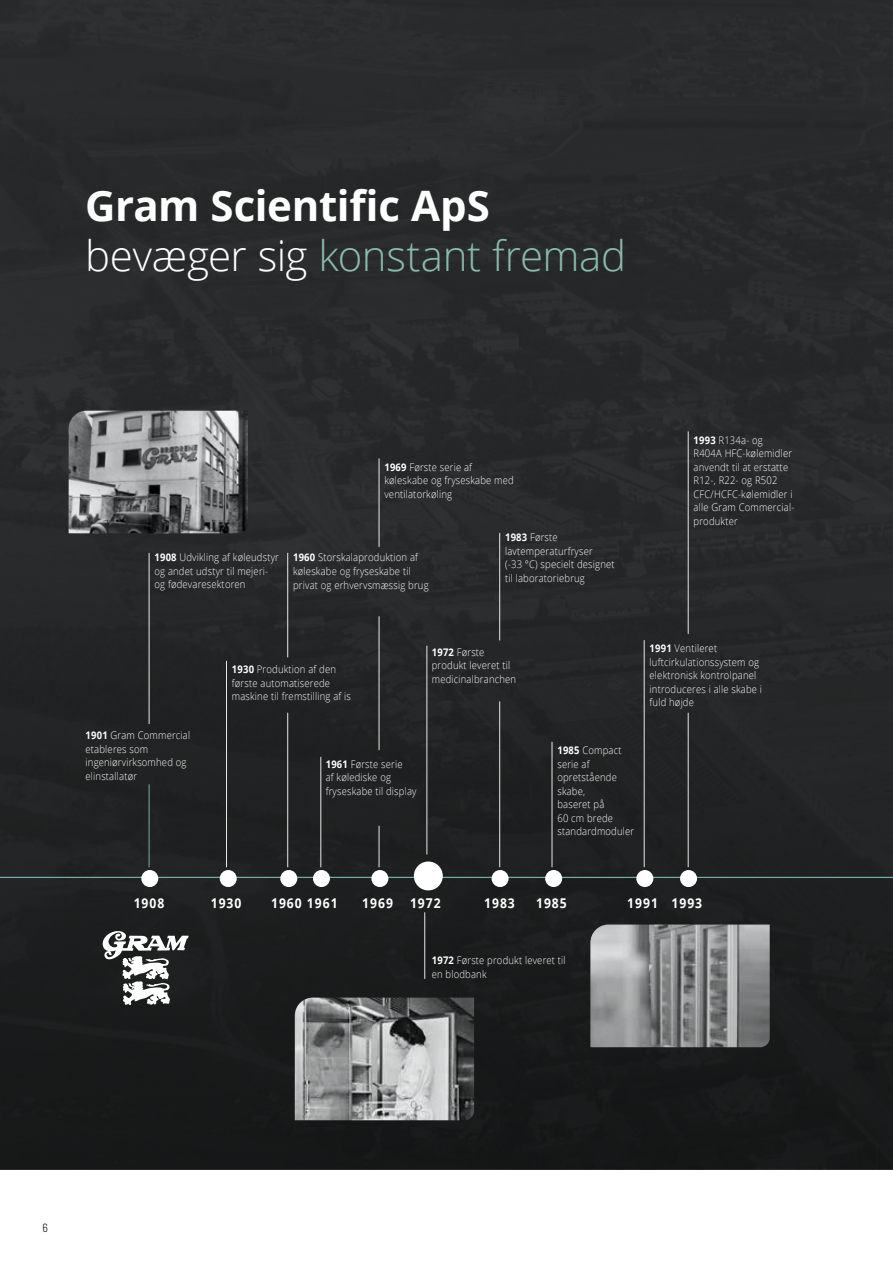
<style>
.page{position:relative;width:893px;height:1263px;background:#fff}
.page>*{position:absolute;margin:0;border:0;box-sizing:border-box;transform-origin:0 0}
.t1{font:700 42px/49.5px "Open Sans";letter-spacing:-.01em;color:#fff}
.t2{font:700 13.5px "Open Sans";letter-spacing:.08em;color:#fff;scale:.9 1}
.t3{font:300 semi-condensed 12px "Barlow";color:#000}
.t4{font:300 10.5px/13.5px "Open Sans";letter-spacing:.02em;color:#fff;scale:.9 1}
.s1{font-weight:300}
.s2{font-weight:300;color:#88bbad}
.s3{font-weight:700}
</style>
<div class="page">
<div style="left:0;top:0;width:893px;height:525px;background:#292a2b"></div>
<div style="left:0;top:525px;width:893px;height:644px;background:#202122"></div>
<svg style="left:0;top:837px;width:893px;height:41px"></svg>
<div style="left:141px;top:870px;width:17px;height:17px;background:#fff;border-radius:50%"></div>
<div style="left:220px;top:870px;width:17px;height:17px;background:#fff;border-radius:50%"></div>
<div style="left:371px;top:870px;width:17px;height:17px;background:#fff;border-radius:50%"></div>
<div style="left:313px;top:870px;width:17px;height:17px;background:#fff;border-radius:50%"></div>
<div style="left:414px;top:861px;width:29px;height:29px;background:#fff;border-radius:50%"></div>
<div style="left:545px;top:870px;width:17px;height:17px;background:#fff;border-radius:50%"></div>
<div style="left:636px;top:870px;width:17px;height:17px;background:#fff;border-radius:50%"></div>
<div style="left:680px;top:870px;width:17px;height:17px;background:#fff;border-radius:50%"></div>
<div style="left:280px;top:870px;width:17px;height:17px;background:#fff;border-radius:50%"></div>
<div style="left:492px;top:870px;width:17px;height:17px;background:#fff;border-radius:50%"></div>
<hr style="left:149px;top:553px;width:1px;height:171px;background:#fff">
<hr style="left:149px;top:784px;width:1px;height:83px;background:#88bbad">
<hr style="left:226px;top:661px;width:1px;height:206px;background:#fff">
<hr style="left:644px;top:640px;width:1px;height:227px;background:#fff">
<hr style="left:552px;top:742px;width:1px;height:125px;background:#fff">
<hr style="left:379px;top:458px;width:1px;height:89px;background:#fff">
<hr style="left:379px;top:616px;width:1px;height:134px;background:#fff">
<hr style="left:688px;top:431px;width:1px;height:203px;background:#fff">
<hr style="left:688px;top:713px;width:1px;height:154px;background:#fff">
<hr style="left:499px;top:701px;width:1px;height:166px;background:#fff">
<hr style="left:499px;top:533px;width:1px;height:107px;background:#fff">
<hr style="left:287px;top:553px;width:1px;height:104px;background:#fff">
<hr style="left:287px;top:713px;width:1px;height:154px;background:#fff">
<hr style="left:320px;top:757px;width:1px;height:110px;background:#fff">
<hr style="left:426px;top:646px;width:1px;height:208px;background:#fff">
<hr style="left:424px;top:912px;width:1px;height:67px;background:#fff">
<hr style="left:379px;top:826px;width:1px;height:41px;background:#fff">
<img style="left:69px;top:411px;width:179px;height:122px">
<img style="left:295px;top:997px;width:179px;height:123px">
<img style="left:590px;top:924px;width:180px;height:123px">
<svg style="left:103px;top:931px;width:86px;height:74px"></svg>
<h1 class="t1" style="left:85px;top:180px;width:542px">Gram Scientific ApS <span class="s1">bevæger sig</span> <span class="s2">konstant fremad</span></h1>
<p class="t4" style="left:155px;top:551px;width:140px"><span class="s3">1908</span> Udvikling af køleudstyr og andet udstyr til mejeri&shy;og fødevaresektoren</p>
<p class="t4" style="left:384px;top:460px;width:145px"><span class="s3">1969</span> Første serie af køleskabe og fryseskabe med ventilatorkøling</p>
<p class="t4" style="left:293px;top:551px;width:152px"><span class="s3">1960</span> Storskalaproduktion af køleskabe og fryseskabe til privat og erhvervsmæssig brug</p>
<p class="t4" style="left:505px;top:531px;width:123px"><span class="s3">1983</span> Første lavtemperaturfryser<br>(-33 °C) specielt designet til laboratoriebrug</p>
<p class="t4" style="left:694px;top:433px;width:113px"><span class="s3">1993</span> R134a- og<br>R404A HFC-kølemidler anvendt til at erstatte<br>R12-, R22- og R502<br>CFC/HCFC-kølemidler i alle Gram Commercial&shy;produkter</p>
<p class="t4" style="left:86px;top:728px;width:118px"><span class="s3">1901</span> Gram Commercial etableres som ingeniørvirksomhed og elinstallatør</p>
<p class="t4" style="left:232px;top:662px;width:134px"><span class="s3">1930</span> Produktion af den første automatiserede maskine til fremstilling af is</p>
<p class="t4" style="left:432px;top:645px;width:95px"><span class="s3">1972</span> Første produkt leveret til medicinalbranchen</p>
<p class="t4" style="left:326px;top:757px;width:102px"><span class="s3">1961</span> Første serie<br>af kølediske og fryseskabe til display</p>
<p class="t4" style="left:557px;top:743px;width:87px"><span class="s3">1985</span> Compact serie af opretstående skabe,<br>baseret på<br>60 cm brede standardmoduler</p>
<p class="t4" style="left:650px;top:642px;width:127px"><span class="s3">1991</span> Ventileret luftcirkulationssystem og elektronisk kontrolpanel introduceres i alle skabe i fuld højde</p>
<p class="t2" style="left:134px;top:894px;width:36px">1908</p>
<p class="t2" style="left:211px;top:894px;width:36px">1930</p>
<p class="t2" style="left:271px;top:894px;width:75px">1960 1961</p>
<p class="t2" style="left:362px;top:894px;width:36px">1969</p>
<p class="t2" style="left:410px;top:894px;width:36px">1972</p>
<p class="t2" style="left:484px;top:894px;width:36px">1983</p>
<p class="t2" style="left:536px;top:894px;width:36px">1985</p>
<p class="t2" style="left:627px;top:894px;width:85px">1991 1993</p>
<p class="t4" style="left:432px;top:953px;width:150px"><span class="s3">1972</span> Første produkt leveret til en blodbank</p>
<p class="t3" style="left:43px;top:1219px;width:7px">6</p>
</div>
